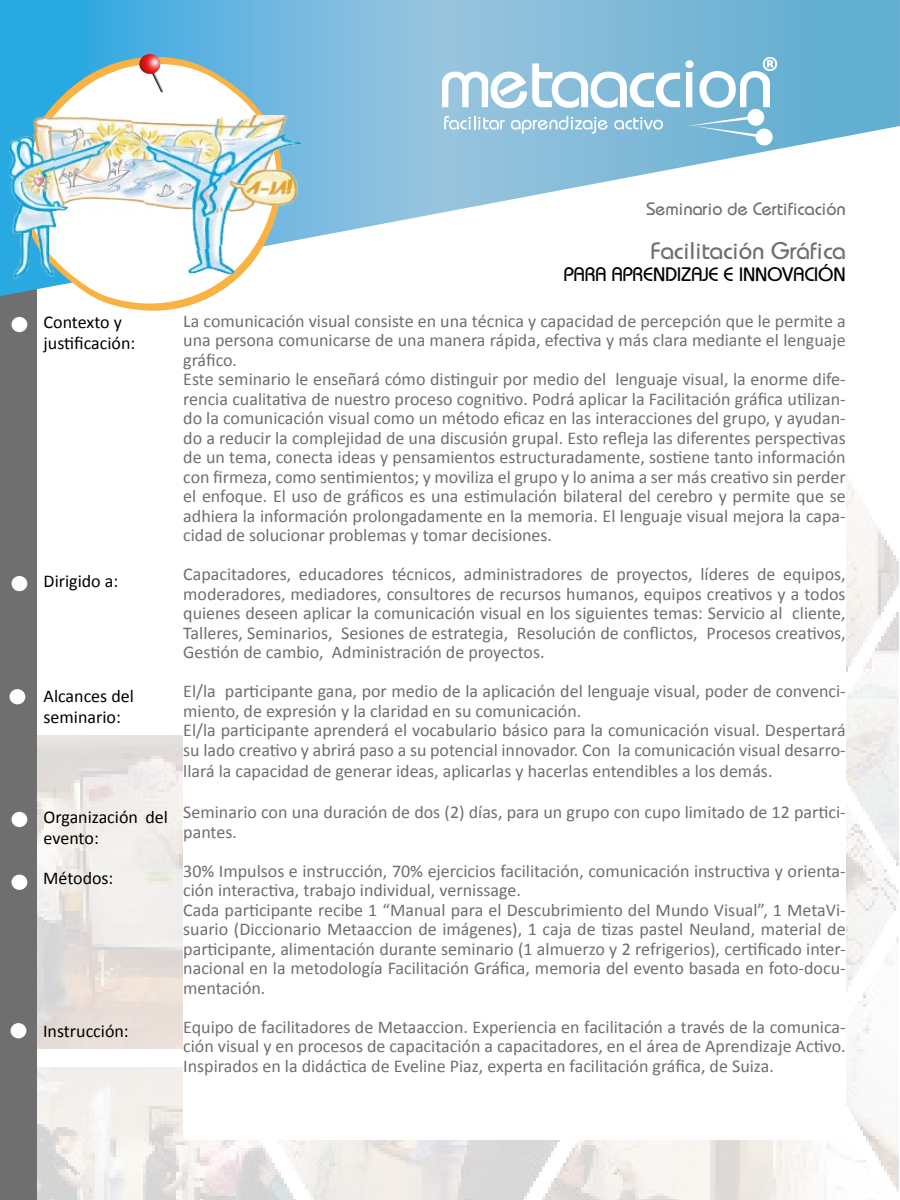
<style>
.page{position:relative;width:900px;height:1200px;background:#fff}
.page>*{position:absolute;margin:0;border:0;box-sizing:border-box;transform-origin:0 0}
.t1{font:24px "Bauhaus";color:#706f6f}
.t2{font:19.5px "Bauhaus";color:#000}
.t3{font:18px/19.5px "Calibri";color:#706f6f}
.t4{font:18px/21px "Calibri";color:#000}
.t5{font:18px "Bauhaus";color:#706f6f}
</style>
<div class="page">
<img style="left:37px;top:474px;width:862px;height:726px">
<div style="left:0;top:6px;width:37px;height:1194px;background:#706f6f"></div>
<svg style="left:0;top:0;width:900px;height:233px"></svg>
<svg style="left:442px;top:57px;width:335px;height:89px"></svg>
<div style="left:11px;top:1023px;width:15px;height:15px;background:#fff;border-radius:50%"></div>
<div style="left:12px;top:875px;width:15px;height:15px;background:#fff;border-radius:50%"></div>
<div style="left:12px;top:812px;width:15px;height:15px;background:#fff;border-radius:50%"></div>
<div style="left:12px;top:576px;width:15px;height:15px;background:#fff;border-radius:50%"></div>
<div style="left:10px;top:689px;width:15px;height:15px;background:#fff;border-radius:50%"></div>
<div style="left:183px;top:313px;width:663px;height:827px;background:#fff"></div>
<svg style="left:0;top:31px;width:335px;height:302px"></svg>
<svg style="left:12px;top:55px;width:277px;height:258px"></svg>
<img style="left:10px;top:115px;width:291px;height:167px">
<svg style="left:138px;top:54px;width:25px;height:39px"></svg>
<p class="t4" style="left:44px;top:310px;width:93px">Contexto y justificación:</p>
<p class="t4" style="left:44px;top:570px;width:76px">Dirigido a:</p>
<p class="t4" style="left:44px;top:685px;width:92px">Alcances del seminario:</p>
<p class="t4" style="left:44px;top:806px;width:126px">Organización del evento:</p>
<p class="t4" style="left:43px;top:867px;width:72px">Métodos:</p>
<p class="t4" style="left:43px;top:1019px;width:87px">Instrucción:</p>
<p class="t5" style="left:646px;top:198px;width:201px">Seminario de Certificación</p>
<h1 class="t1" style="left:651px;top:235px;width:196px">Facilitación Gráfica</h1>
<p class="t2" style="left:564px;top:262px;width:283px">PARA APRENDIZAJE E INNOVACIÓN</p>
<p class="t3" style="left:183px;top:310px;width:664px">La comunicación visual consiste en una técnica y capacidad de percepción que le permite a una persona comunicarse de una manera rápida, efectiva y más clara mediante el lenguaje gráfico.<br>Este seminario le enseñará cómo distinguir por medio del lenguaje visual, la enorme dife&shy;rencia cualitativa de nuestro proceso cognitivo. Podrá aplicar la Facilitación gráfica utilizan&shy;do la comunicación visual como un método eficaz en las interacciones del grupo, y ayudan&shy;do a reducir la complejidad de una discusión grupal. Esto refleja las diferentes perspectivas de un tema, conecta ideas y pensamientos estructuradamente, sostiene tanto información con firmeza, como sentimientos; y moviliza el grupo y lo anima a ser más creativo sin perder el enfoque. El uso de gráficos es una estimulación bilateral del cerebro y permite que se adhiera la información prolongadamente en la memoria. El lenguaje visual mejora la capa&shy;cidad de solucionar problemas y tomar decisiones.</p>
<p class="t3" style="left:183px;top:564px;width:664px;text-align:justify">Capacitadores, educadores técnicos, administradores de proyectos, líderes de equipos, moderadores, mediadores, consultores de recursos humanos, equipos creativos y a todos quienes deseen aplicar la comunicación visual en los siguientes temas: Servicio al cliente, Talleres, Seminarios, Sesiones de estrategia, Resolución de conflictos, Procesos creativos, Gestión de cambio, Administración de proyectos.</p>
<p class="t3" style="left:183px;top:681px;width:664px">El/la participante gana, por medio de la aplicación del lenguaje visual, poder de convenci&shy;miento, de expresión y la claridad en su comunicación.<br>El/la participante aprenderá el vocabulario básico para la comunicación visual. Despertará su lado creativo y abrirá paso a su potencial innovador. Con la comunicación visual desarro-</p>
<p class="t3" style="left:183px;top:761px;width:591px">llará la capacidad de generar ideas, aplicarlas y hacerlas entendibles a los demás.</p>
<p class="t3" style="left:183px;top:802px;width:664px">Seminario con una duración de dos (2) días, para un grupo con cupo limitado de 12 partici&shy;pantes.</p>
<p class="t3" style="left:183px;top:860px;width:664px">30% Impulsos e instrucción, 70% ejercicios facilitación, comunicación instructiva y orienta&shy;ción interactiva, trabajo individual, vernissage.<br>Cada participante recibe 1 “Manual para el Descubrimiento del Mundo Visual”, 1 MetaVi&shy;suario (Diccionario Metaaccion de imágenes), 1 caja de tizas pastel Neuland, material de participante, alimentación durante seminario (1 almuerzo y 2 refrigerios), certificado inter&shy;nacional en la metodología Facilitación Gráfica, memoria del evento basada en foto-docu&shy;mentación.</p>
<p class="t3" style="left:183px;top:1016px;width:664px;text-align:justify">Equipo de facilitadores de Metaaccion. Experiencia en facilitación a través de la comunica&shy;ción visual y en procesos de capacitación a capacitadores, en el área de Aprendizaje Activo.<br>Inspirados en la didáctica de Eveline Piaz, experta en facilitación gráfica, de Suiza.</p>
</div>
